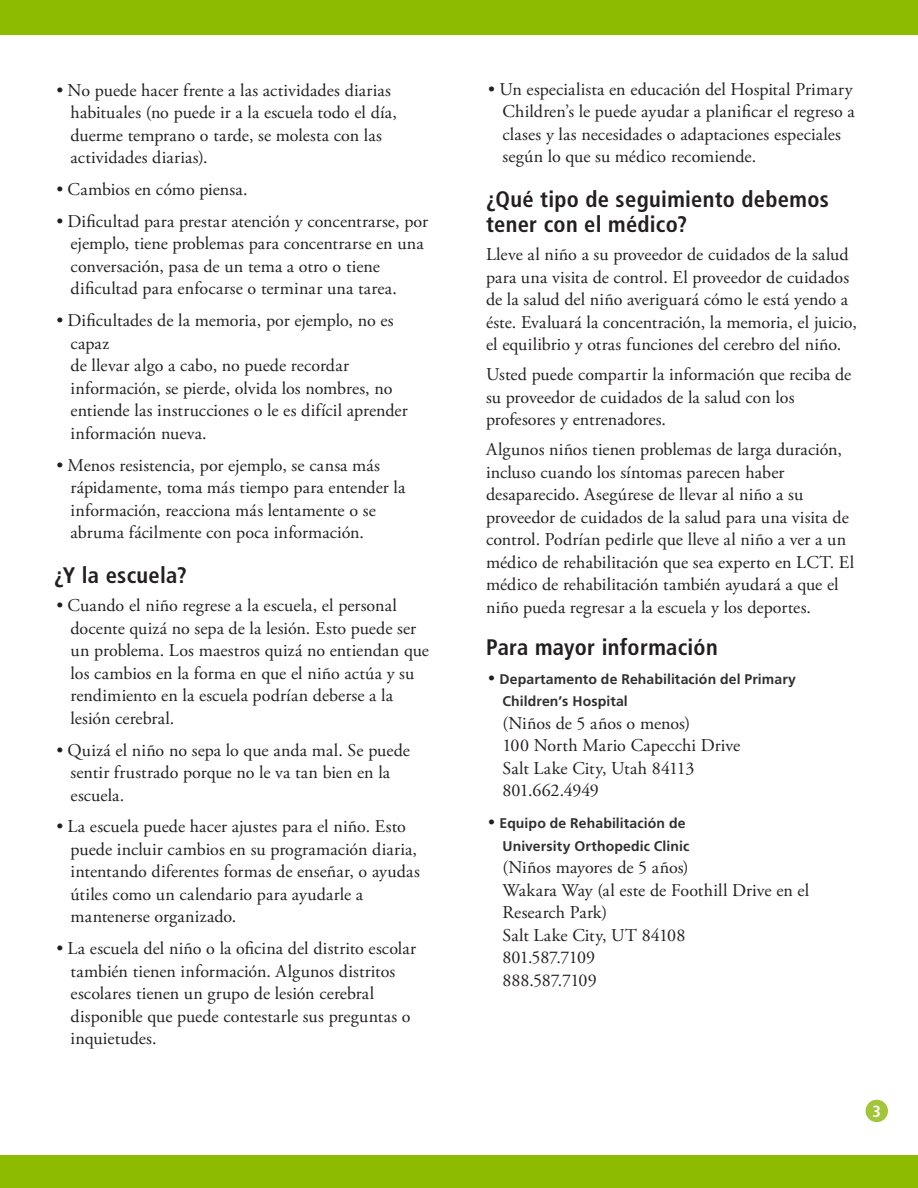
<style>
.page{position:relative;width:918px;height:1188px;background:#fff}
.page>*{position:absolute;margin:0;border:0;box-sizing:border-box;transform-origin:0 0}
.t1{font:700 condensed 22.5px/24.8px "Frutiger LT Std";letter-spacing:.015em;color:#231f20}
.t2{font:18px/22.5px "Adobe Garamond Pro";letter-spacing:.005em;color:#231f20}
.t3{font:700 condensed 16.2px "Frutiger LT Std";color:#fff}
.t4{font:700 14.1px/22.5px "Frutiger LT Std";letter-spacing:.01em;color:#312f30}
.s1{font-family:"Adobe Garamond Pro";font-weight:400;font-size:18px;color:#231f20}
</style>
<div class="page">
<div style="left:0;top:0;width:918px;height:35px;background:#8dbb00"></div>
<div style="left:866px;top:1100px;width:22px;height:22px;background:#a2c53a;border-radius:50%"></div>
<div style="left:0;top:1156px;width:918px;height:32px;background:#8dbb00"></div>
<p class="t2" style="left:71px;top:79px;width:328px;text-indent:-14px">• No puede hacer frente a las actividades diarias habituales (no puede ir a la escuela todo el día, duerme temprano o tarde, se molesta con las actividades diarias).</p>
<p class="t2" style="left:56px;top:179px;width:193px">• Cambios en cómo piensa.</p>
<p class="t2" style="left:71px;top:210px;width:359px;text-indent:-14px">• Dificultad para prestar atención y concentrarse, por ejemplo, tiene problemas para concentrarse en una conversación, pasa de un tema a otro o tiene dificultad para enfocarse o terminar una tarea.</p>
<p class="t2" style="left:71px;top:310px;width:339px;text-indent:-14px">• Dificultades de la memoria, por ejemplo, no es capaz<br>de llevar algo a cabo, no puede recordar información, se pierde, olvida los nombres, no entiende las instrucciones o le es difícil aprender información nueva.</p>
<p class="t2" style="left:71px;top:454px;width:336px;text-indent:-14px">• Menos resistencia, por ejemplo, se cansa más rápidamente, toma más tiempo para entender la información, reacciona más lentamente o se abruma fácilmente con poca información.</p>
<p class="t1" style="left:54px;top:563px;width:134px">¿Y la escuela?</p>
<p class="t2" style="left:71px;top:595px;width:360px;text-indent:-14px">• Cuando el niño regrese a la escuela, el personal docente quizá no sepa de la lesión. Esto puede ser un problema. Los maestros quizá no entiendan que los cambios en la forma en que el niño actúa y su rendimiento en la escuela podrían deberse a la lesión cerebral.</p>
<p class="t2" style="left:71px;top:739px;width:341px;text-indent:-14px">• Quizá el niño no sepa lo que anda mal. Se puede sentir frustrado porque no le va tan bien en la escuela.</p>
<p class="t2" style="left:71px;top:816px;width:351px;text-indent:-14px">• La escuela puede hacer ajustes para el niño. Esto puede incluir cambios en su programación diaria, intentando diferentes formas de enseñar, o ayudas útiles como un calendario para ayudarle a mantenerse organizado.</p>
<p class="t2" style="left:71px;top:938px;width:347px;text-indent:-14px">• La escuela del niño o la oficina del distrito escolar también tienen información. Algunos distritos escolares tienen un grupo de lesión cerebral disponible que puede contestarle sus preguntas o inquietudes.</p>
<p class="t2" style="left:503px;top:78px;width:354px;text-indent:-14px">• Un especialista en educación del Hospital Primary Children’s le puede ayudar a planificar el regreso a clases y las necesidades o adaptaciones especiales según lo que su médico recomiende.</p>
<p class="t1" style="left:486px;top:187px;width:345px">¿Qué tipo de seguimiento debemos tener con el médico?</p>
<p class="t2" style="left:486px;top:244px;width:372px">Lleve al niño a su proveedor de cuidados de la salud para una visita de control. El proveedor de cuidados de la salud del niño averiguará cómo le está yendo a éste. Evaluará la concentración, la memoria, el juicio, el equilibrio y otras funciones del cerebro del niño.</p>
<p class="t2" style="left:486px;top:364px;width:367px">Usted puede compartir la información que reciba de su proveedor de cuidados de la salud con los profesores y entrenadores.</p>
<p class="t2" style="left:486px;top:439px;width:370px">Algunos niños tienen problemas de larga duración, incluso cuando los síntomas parecen haber desaparecido. Asegúrese de llevar al niño a su proveedor de cuidados de la salud para una visita de control. Podrían pedirle que lleve al niño a ver a un médico de rehabilitación que sea experto en LCT. El médico de rehabilitación también ayudará a que el niño pueda regresar a la escuela y los deportes.</p>
<p class="t1" style="left:486px;top:635px;width:233px">Para mayor información</p>
<p class="t4" style="left:503px;top:668px;width:295px;text-indent:-14px"><span class="s1">•</span> Departamento de Rehabilitación del Primary<br>Children’s Hospital</p>
<p class="t2" style="left:503px;top:712px;width:239px">(Niños de 5 años o menos)<br>100 North Mario Capecchi Drive<br>Salt Lake City, Utah 84113<br>801.662.4949</p>
<p class="t4" style="left:488px;top:812px;width:203px;text-align:right"><span class="s1">•</span> Equipo de Rehabilitación de<br>University Orthopedic Clinic</p>
<p class="t2" style="left:503px;top:857px;width:308px">(Niños mayores de 5 años)<br>Wakara Way (al este de Foothill Drive en el<br>Research Park)<br>Salt Lake City, UT 84108<br>801.587.7109<br>888.587.7109</p>
<p class="t3" style="left:873px;top:1101px;width:10px">3</p>
</div>
